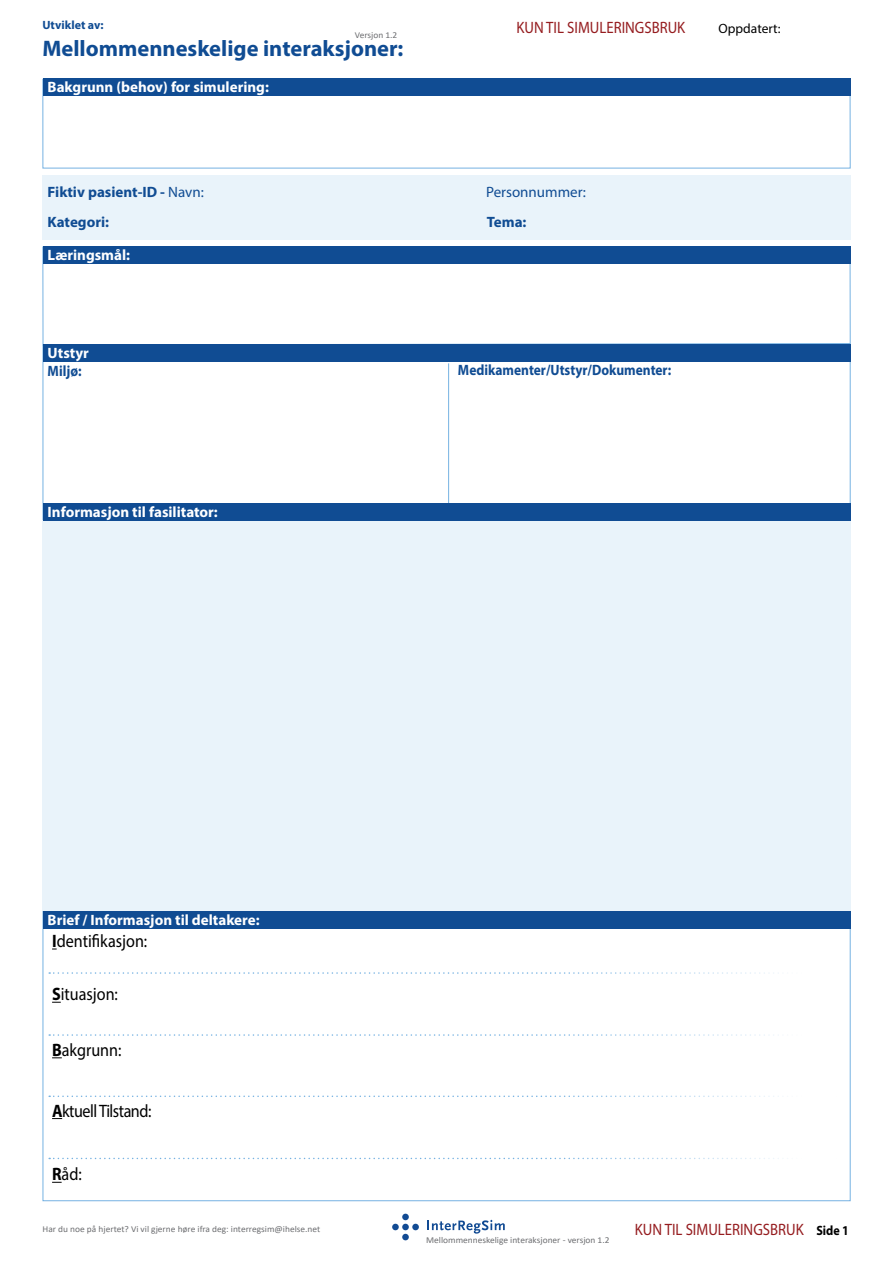
<style>
.page{position:relative;width:893px;height:1263px;background:#fff}
.page>*{position:absolute;margin:0;border:0;box-sizing:border-box;transform-origin:0 0}
.Sceanrio_-_heading{font:700 22.5px "Myriad Pro";color:#104c93}
.Overskrift_1{font:18px "Myriad Pro";color:#000;scale:.9 1}
.Overskrift_1-2{font:18px "Myriad Pro";letter-spacing:-.03em;color:#000;scale:.9 1}
.Overskrift_1-3{font:16.5px "Myriad Pro";color:#951c1f;scale:.9 1}
.Overskrift_2{font:700 15px "Myriad Pro";color:#fff}
.Overskrift_1-4{font:700 15px "Myriad Pro";color:#104c93;scale:.9 1}
.Overskrift_2-2{font:700 15px "Myriad Pro";color:#104c93}
.Overskrift_2-3{font:15px "Myriad Pro";color:#104c93}
.Brødtekst{font:13.5px "Myriad Pro";color:#000}
.t1{font:700 13.5px "Myriad Pro";color:#000;scale:.9 1}
.Sceanrio_-_heading-2{font:700 12px "Myriad Pro";color:#104c93}
.Overskrift_1-5{font:9px "Calibri";color:#6d6e71;scale:1.04 1}
.s1{font-weight:400}
.s2{font-weight:700}
</style>
<div class="page">
<svg style="left:427px;top:1220px;width:78px;height:13px"></svg>
<div style="left:402px;top:1214px;width:7px;height:6px;background:#124b93;border-radius:50%"></div>
<div style="left:402px;top:1224px;width:7px;height:6px;background:#124b93;border-radius:50%"></div>
<div style="left:392px;top:1224px;width:7px;height:6px;background:#124b93;border-radius:50%"></div>
<div style="left:412px;top:1224px;width:7px;height:6px;background:#124b93;border-radius:50%"></div>
<div style="left:402px;top:1234px;width:7px;height:6px;background:#124b93;border-radius:50%"></div>
<svg style="left:42px;top:79px;width:809px;height:90px"></svg>
<svg style="left:42px;top:246px;width:809px;height:100px"></svg>
<div style="left:43px;top:79px;width:807px;height:17px;background:#104c93"></div>
<div style="left:43px;top:247px;width:807px;height:17px;background:#104c93"></div>
<div style="left:43px;top:175px;width:808px;height:64px;background:#e9f3fa"></div>
<div style="left:43px;top:345px;width:807px;height:17px;background:#104c93"></div>
<hr style="left:448px;top:363px;width:1px;height:214px;background:#76b2e2">
<div style="left:43px;top:520px;width:808px;height:391px;background:#e9f3fa"></div>
<div style="left:43px;top:911px;width:807px;height:17px;background:#104c93"></div>
<div style="left:43px;top:503px;width:807px;height:17px;background:#104c93"></div>
<svg style="left:49px;top:972px;width:725px;height:2px"></svg>
<svg style="left:49px;top:1034px;width:725px;height:2px"></svg>
<svg style="left:49px;top:1095px;width:730px;height:2px"></svg>
<svg style="left:49px;top:1158px;width:730px;height:1px"></svg>
<p class="Sceanrio_-_heading-2" style="left:42px;top:17px;width:63px">Utviklet av:</p>
<p class="Sceanrio_-_heading" style="left:42px;top:34px;width:362px">Mellommenneskelige interaksjoner:</p>
<p class="Overskrift_1-5" style="left:355px;top:29px;width:42px">Versjon 1.2</p>
<p class="Overskrift_2" style="left:48px;top:78px;width:223px">Bakgrunn (behov) for simulering:</p>
<p class="Overskrift_1-3" style="left:516px;top:18px;width:189px">KUN TIL SIMULERINGSBRUK</p>
<p class="Brødtekst" style="left:719px;top:20px;width:63px">Oppdatert:</p>
<p class="Overskrift_2-2" style="left:48px;top:183px;width:158px">Fiktiv pasient-ID - <span class="s1">Navn:</span></p>
<p class="Overskrift_2-3" style="left:486px;top:183px;width:101px">Personnummer:</p>
<p class="Overskrift_2-2" style="left:48px;top:212px;width:63px">Kategori:</p>
<p class="Overskrift_2-2" style="left:487px;top:212px;width:41px">Tema:</p>
<p class="Overskrift_2" style="left:48px;top:245px;width:84px">Læringsmål:</p>
<p class="Overskrift_2" style="left:48px;top:343px;width:43px">Utstyr</p>
<p class="Overskrift_1-4" style="left:48px;top:361px;width:39px">Miljø:</p>
<p class="Overskrift_1-4" style="left:458px;top:360px;width:238px">Medikamenter/Utstyr/Dokumenter:</p>
<p class="Overskrift_2" style="left:48px;top:502px;width:172px">Informasjon til fasilitator:</p>
<p class="Overskrift_2" style="left:48px;top:910px;width:213px">Brief / Informasjon til deltakere:</p>
<p class="Overskrift_1" style="left:52px;top:930px;width:107px"><span class="s2">I</span>dentifikasjon:</p>
<p class="Overskrift_1" style="left:52px;top:983px;width:75px"><span class="s2">S</span>ituasjon:</p>
<p class="Overskrift_1" style="left:52px;top:1039px;width:79px"><span class="s2">B</span>akgrunn:</p>
<p class="Overskrift_1-2" style="left:52px;top:1099px;width:112px"><span class="s2">A</span>ktuell Tilstand:</p>
<p class="Overskrift_1" style="left:52px;top:1163px;width:35px"><span class="s2">R</span>åd:</p>
<p class="Overskrift_1-5" style="left:43px;top:1222px;width:269px">Har du noe på hjertet? Vi vil gjerne høre ifra deg: interregsim@ihelse.net</p>
<p class="Overskrift_1-5" style="left:426px;top:1233px;width:178px">Mellommenneskelige interaksjoner - versjon 1.2</p>
<p class="Overskrift_1-3" style="left:635px;top:1219px;width:189px">KUN TIL SIMULERINGSBRUK</p>
<h3 class="t1" style="left:816px;top:1221px;width:38px">Side 1</h3>
</div>
